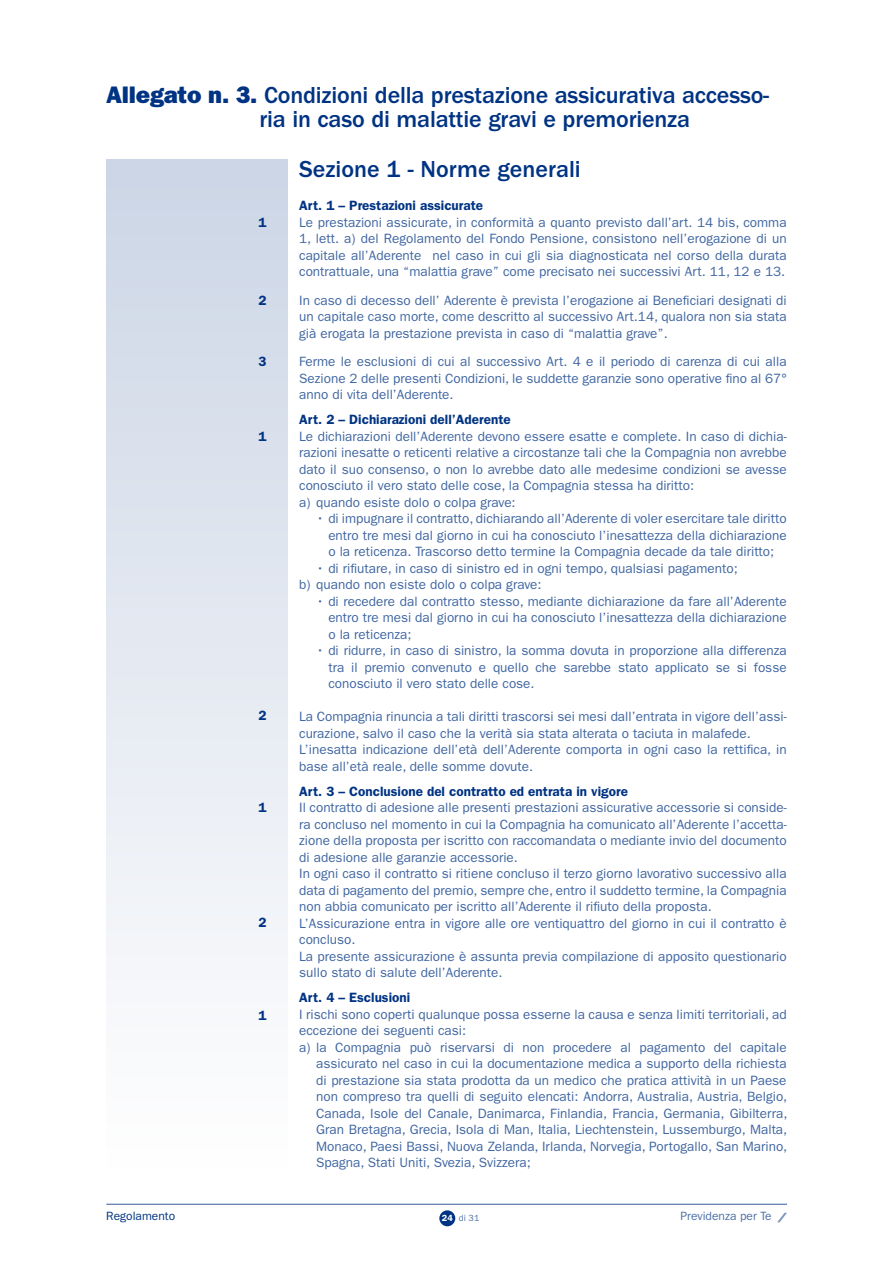
<style>
.page{position:relative;width:893px;height:1263px;background:#fff}
.page>*{position:absolute;margin:0;border:0;box-sizing:border-box;transform-origin:0 0}
.t1{font:500 24px/24px "Franklin Gothic";letter-spacing:-.01em;color:#003383}
.t2{font:13.5px/16.5px "Franklin Gothic";color:#4066a2;text-align:justify}
.t3{font:600 13.5px "Franklin Gothic";color:#003383}
.t4{font:12px "Franklin Gothic";color:#4d70a8}
.t5{font:12px "Franklin Gothic";color:#003383}
.t6{font:9px "Franklin Gothic";color:#4d70a8}
.s1{font-weight:800}
.s2{font-weight:600;color:#fff}
</style>
<div class="page">
<svg style="left:777px;top:1213px;width:10px;height:9px"></svg>
<hr style="left:106px;top:1204px;width:681px;height:1px;background:#335c9c">
<div style="left:439px;top:1210px;width:16px;height:16px;background:#003383;border-radius:50%"></div>
<div style="left:106px;top:159px;width:181px;height:1009px;background:linear-gradient(to bottom,#ccd5e5,#fefefe)"></div>
<h1 class="t1" style="left:259px;top:83px;width:511px;text-indent:-153px"><span class="s1">Allegato n. 3.</span> Condizioni della prestazione assicurativa accesso&shy;ria in caso di malattie gravi e premorienza</h1>
<h1 class="t1" style="left:299px;top:158px;width:283px">Sezione 1 - Norme generali</h1>
<p class="t3" style="left:299px;top:198px;width:186px">Art. 1 – Prestazioni assicurate</p>
<p class="t2" style="left:299px;top:214px;width:489px">Le prestazioni assicurate, in conformità a quanto previsto dall’art. 14 bis, comma 1, lett. a) del Regolamento del Fondo Pensione, consistono nell’erogazione di un capitale all’Aderente nel caso in cui gli sia diagnosticata nel corso della durata contrattuale, una “malattia grave” come precisato nei successivi Art. 11, 12 e 13.</p>
<p class="t2" style="left:299px;top:292px;width:489px">In caso di decesso dell’ Aderente è prevista l’erogazione ai Beneficiari designati di un capitale caso morte, come descritto al successivo Art.14, qualora non sia stata già erogata la prestazione prevista in caso di “malattia grave”.</p>
<p class="t2" style="left:299px;top:354px;width:489px">Ferme le esclusioni di cui al successivo Art. 4 e il periodo di carenza di cui alla Sezione 2 delle presenti Condizioni, le suddette garanzie sono operative fino al 67° anno di vita dell’Aderente.</p>
<p class="t3" style="left:299px;top:412px;width:213px">Art. 2 – Dichiarazioni dell’Aderente</p>
<p class="t2" style="left:299px;top:428px;width:489px;text-align:left">Le dichiarazioni dell’Aderente devono essere esatte e complete. In caso di dichia&shy;razioni inesatte o reticenti relative a circostanze tali che la Compagnia non avrebbe dato il suo consenso, o non lo avrebbe dato alle medesime condizioni se avesse conosciuto il vero stato delle cose, la Compagnia stessa ha diritto:<br>a) quando esiste dolo o colpa grave:</p>
<p class="t2" style="left:328px;top:511px;width:460px;text-indent:-12px">• di impugnare il contratto, dichiarando all’Aderente di voler esercitare tale diritto entro tre mesi dal giorno in cui ha conosciuto l’inesattezza della dichiarazione o la reticenza. Trascorso detto termine la Compagnia decade da tale diritto;</p>
<p class="t2" style="left:299px;top:560px;width:440px;text-indent:17px">• di rifiutare, in caso di sinistro ed in ogni tempo, qualsiasi pagamento; b) quando non esiste dolo o colpa grave:</p>
<p class="t2" style="left:328px;top:593px;width:460px;text-indent:-12px">• di recedere dal contratto stesso, mediante dichiarazione da fare all’Aderente entro tre mesi dal giorno in cui ha conosciuto l’inesattezza della dichiarazione o la reticenza;</p>
<p class="t2" style="left:328px;top:643px;width:460px;text-indent:-12px">• di ridurre, in caso di sinistro, la somma dovuta in proporzione alla differenza tra il premio convenuto e quello che sarebbe stato applicato se si fosse conosciuto il vero stato delle cose.</p>
<p class="t2" style="left:299px;top:709px;width:489px;text-align:left">La Compagnia rinuncia a tali diritti trascorsi sei mesi dall’entrata in vigore dell’assi&shy;curazione, salvo il caso che la verità sia stata alterata o taciuta in malafede.<br>L’inesatta indicazione dell’età dell’Aderente comporta in ogni caso la rettifica, in base all’età reale, delle somme dovute.</p>
<p class="t3" style="left:299px;top:783px;width:330px">Art. 3 – Conclusione del contratto ed entrata in vigore</p>
<p class="t2" style="left:299px;top:800px;width:489px;text-align:left">Il contratto di adesione alle presenti prestazioni assicurative accessorie si conside&shy;ra concluso nel momento in cui la Compagnia ha comunicato all’Aderente l’accetta&shy;zione della proposta per iscritto con raccomandata o mediante invio del documento di adesione alle garanzie accessorie.<br>In ogni caso il contratto si ritiene concluso il terzo giorno lavorativo successivo alla data di pagamento del premio, sempre che, entro il suddetto termine, la Compagnia non abbia comunicato per iscritto all’Aderente il rifiuto della proposta.<br>L’Assicurazione entra in vigore alle ore ventiquattro del giorno in cui il contratto è concluso.<br>La presente assicurazione è assunta previa compilazione di apposito questionario sullo stato di salute dell’Aderente.</p>
<p class="t3" style="left:299px;top:990px;width:113px">Art. 4 – Esclusioni</p>
<p class="t2" style="left:299px;top:1006px;width:489px">I rischi sono coperti qualunque possa esserne la causa e senza limiti territoriali, ad</p>
<p class="t2" style="left:299px;top:1023px;width:168px">eccezione dei seguenti casi:</p>
<p class="t2" style="left:299px;top:1039px;width:489px">a) la Compagnia può riservarsi di non procedere al pagamento del capitale</p>
<p class="t2" style="left:316px;top:1056px;width:472px">assicurato nel caso in cui la documentazione medica a supporto della richiesta</p>
<p class="t2" style="left:316px;top:1072px;width:472px">di prestazione sia stata prodotta da un medico che pratica attività in un Paese</p>
<p class="t2" style="left:316px;top:1089px;width:473px">non compreso tra quelli di seguito elencati: Andorra, Australia, Austria, Belgio,</p>
<p class="t2" style="left:316px;top:1105px;width:473px">Canada, Isole del Canale, Danimarca, Finlandia, Francia, Germania, Gibilterra,</p>
<p class="t2" style="left:316px;top:1122px;width:473px">Gran Bretagna, Grecia, Isola di Man, Italia, Liechtenstein, Lussemburgo, Malta,</p>
<p class="t2" style="left:316px;top:1138px;width:473px">Monaco, Paesi Bassi, Nuova Zelanda, Irlanda, Norvegia, Portogallo, San Marino,</p>
<p class="t2" style="left:316px;top:1155px;width:216px">Spagna, Stati Uniti, Svezia, Svizzera;</p>
<p class="t3" style="left:258px;top:214px;width:10px">1</p>
<p class="t3" style="left:258px;top:292px;width:10px">2</p>
<p class="t3" style="left:258px;top:353px;width:10px">3</p>
<p class="t3" style="left:258px;top:429px;width:10px">1</p>
<p class="t3" style="left:258px;top:708px;width:10px">2</p>
<p class="t3" style="left:258px;top:799px;width:10px">1</p>
<p class="t3" style="left:258px;top:915px;width:10px">2</p>
<p class="t3" style="left:258px;top:1007px;width:10px">1</p>
<p class="t5" style="left:106px;top:1209px;width:70px">Regolamento</p>
<p class="t6" style="left:442px;top:1212px;width:39px"><span class="s2">24</span> di 31</p>
<p class="t4" style="left:680px;top:1209px;width:93px">Previdenza per Te</p>
</div>
